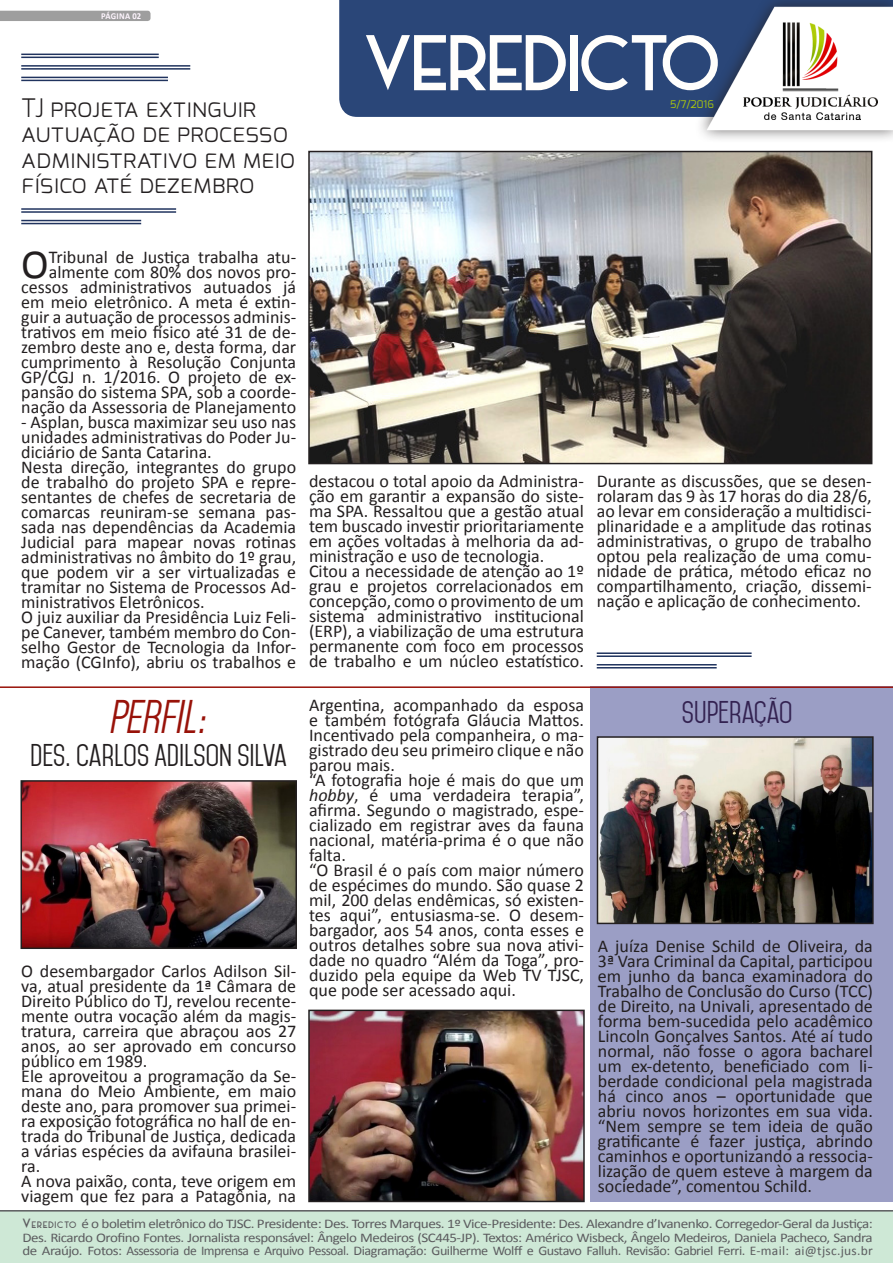
<style>
.page{position:relative;width:893px;height:1263px;background:#fff}
.page>*{position:absolute;margin:0;border:0;box-sizing:border-box;transform-origin:0 0}
.CORPO-notas_menores{font:69px "Alpaca Scarlett Demo";color:#fffefc}
.CORPO-notas_menores-2{font:41.7px "Calibri";color:#231f20}
.CORPO-notas_menores-3{font:italic 40.5px "Mohave";color:#981209}
.CORPO-notas_menores-4{font:27px "Mohave";color:#231f20}
.CORPO-notas_menores-5{font:27px "Mohave";color:#332251}
.CORPO-notas_menores-6{font:300 25.5px/25.5px "Exo";color:#231f20}
.CORPO-notas_menores-7{font:18px/15px "Calibri";color:#231f20;text-align:justify}
.TITULO-notas_menores{font:13.2px/13.5px "Calibri";letter-spacing:-.035em;color:#5c5c5f;text-align:justify;scale:1.14 1}
.CORPO-notas_menores-8{font:10.5px "Exo";color:#afcb08}
.NUMERO-DATA{font:700 9px "Calibri";letter-spacing:.035em;color:#fff6ff;scale:.95 1}
.s1{font-style:italic}
.s2{font-family:"Alpaca Scarlett Demo";font-size:11.7px}
.s3{font-family:"Alpaca Scarlett Demo";font-size:8.25px}
</style>
<div class="page">
<div style="left:590px;top:686px;width:303px;height:516px;background:#9b9ec5"></div>
<div style="left:0;top:1210px;width:893px;height:53px;background:#cee8d6"></div>
<div style="left:0;top:11px;width:151px;height:10px;background:#9e9e9e"></div>
<div style="left:339px;top:0;width:355px;height:117px;background:#2a4678"></div>
<div style="left:694px;top:0;width:199px;height:144px;background:#231f20;opacity:.75"></div>
<img style="left:696px;top:0;width:197px;height:136px">
<img style="left:717px;top:5px;width:176px;height:133px">
<hr style="left:21px;top:54px;width:138px;height:1px;background:#20335e">
<hr style="left:21px;top:57px;width:138px;height:1px;background:#20335e">
<hr style="left:21px;top:65px;width:169px;height:2px;background:#20335e">
<hr style="left:21px;top:68px;width:169px;height:2px;background:#20335e">
<hr style="left:21px;top:77px;width:147px;height:1px;background:#20335e">
<hr style="left:21px;top:80px;width:147px;height:1px;background:#20335e">
<hr style="left:21px;top:208px;width:155px;height:2px;background:#20335e">
<hr style="left:21px;top:211px;width:155px;height:2px;background:#20335e">
<hr style="left:21px;top:220px;width:120px;height:1px;background:#20335e">
<hr style="left:21px;top:223px;width:120px;height:1px;background:#20335e">
<img style="left:311px;top:154px;width:558px;height:307px">
<div style="left:308px;top:151px;width:564px;height:313px;border:2px solid #231f20"></div>
<hr style="left:597px;top:652px;width:155px;height:2px;background:#20335e">
<hr style="left:597px;top:655px;width:155px;height:2px;background:#20335e">
<hr style="left:597px;top:664px;width:120px;height:1px;background:#20335e">
<hr style="left:597px;top:667px;width:120px;height:1px;background:#20335e">
<img style="left:24px;top:783px;width:270px;height:163px">
<div style="left:21px;top:780px;width:276px;height:169px;border:2px solid #231f20"></div>
<img style="left:311px;top:1013px;width:271px;height:186px">
<div style="left:308px;top:1010px;width:277px;height:192px;border:2px solid #231f20"></div>
<hr style="left:0;top:686px;width:893px;height:2px;background:#981209">
<img style="left:600px;top:739px;width:271px;height:182px">
<div style="left:597px;top:736px;width:277px;height:188px;border:2px solid #231f20"></div>
<p class="NUMERO-DATA" style="left:101px;top:11px;width:44px">PÁGINA 02</p>
<p class="CORPO-notas_menores-6" style="left:21px;top:95px;width:275px">TJ projeta extinguir autuação de processo administrativo em meio físico até dezembro</p>
<p class="CORPO-notas_menores" style="left:364px;top:26px;width:357px">VEREDICTO</p>
<p class="CORPO-notas_menores-8" style="left:670px;top:97px;width:45px">5/7/2016</p>
<p class="CORPO-notas_menores-7" style="left:21px;top:249px;width:276px;text-align:right">Tribunal de Justiça trabalha atu&shy;almente com 80% dos novos pro&shy;cessos administrativos autuados já em meio eletrônico. A meta é extin&shy;guir a autuação de processos adminis&shy;trativos em meio físico até 31 de de&shy;zembro deste ano e, desta forma, dar cumprimento à Resolução Conjunta GP/CGJ n. 1/2016. O projeto de ex&shy;pansão do sistema SPA, sob a coorde&shy;nação da Assessoria de Planejamento</p>
<p class="CORPO-notas_menores-7" style="left:21px;top:414px;width:276px">- Asplan, busca maximizar seu uso nas unidades administrativas do Poder Ju&shy;diciário de Santa Catarina.</p>
<p class="CORPO-notas_menores-7" style="left:21px;top:459px;width:276px">Nesta direção, integrantes do grupo de trabalho do projeto SPA e repre&shy;sentantes de chefes de secretaria de comarcas reuniram-se semana pas&shy;sada nas dependências da Academia Judicial para mapear novas rotinas administrativas no âmbito do 1º grau, que podem vir a ser virtualizadas e tramitar no Sistema de Processos Ad&shy;ministrativos Eletrônicos.</p>
<p class="CORPO-notas_menores-7" style="left:21px;top:609px;width:276px">O juiz auxiliar da Presidência Luiz Feli&shy;pe Canever, também membro do Con&shy;selho Gestor de Tecnologia da Infor&shy;mação (CGInfo), abriu os trabalhos e</p>
<p class="CORPO-notas_menores-2" style="left:21px;top:237px;width:29px">O</p>
<p class="CORPO-notas_menores-3" style="left:112px;top:692px;width:96px">PERFIL:</p>
<p class="CORPO-notas_menores-4" style="left:31px;top:739px;width:258px">DES. CARLOS ADILSON SILVA</p>
<p class="CORPO-notas_menores-7" style="left:21px;top:963px;width:276px">O desembargador Carlos Adilson Sil&shy;va, atual presidente da 1ª Câmara de Direito Público do TJ, revelou recente&shy;mente outra vocação além da magis&shy;tratura, carreira que abraçou aos 27 anos, ao ser aprovado em concurso público em 1989.</p>
<p class="CORPO-notas_menores-7" style="left:21px;top:1068px;width:276px">Ele aproveitou a programação da Se&shy;mana do Meio Ambiente, em maio deste ano, para promover sua primei&shy;ra exposição fotográfica no hall de en&shy;trada do Tribunal de Justiça, dedicada a várias espécies da avifauna brasilei&shy;ra.</p>
<p class="CORPO-notas_menores-7" style="left:21px;top:1173px;width:276px">A nova paixão, conta, teve origem em viagem que fez para a Patagônia, na</p>
<p class="CORPO-notas_menores-7" style="left:309px;top:474px;width:276px">destacou o total apoio da Administra&shy;ção em garantir a expansão do siste&shy;ma SPA. Ressaltou que a gestão atual tem buscado investir prioritariamente em ações voltadas à melhoria da ad&shy;ministração e uso de tecnologia.</p>
<p class="CORPO-notas_menores-7" style="left:309px;top:564px;width:276px">Citou a necessidade de atenção ao 1º grau e projetos correlacionados em concepção, como o provimento de um sistema administrativo institucional (ERP), a viabilização de uma estrutura permanente com foco em processos de trabalho e um núcleo estatístico.</p>
<p class="CORPO-notas_menores-7" style="left:309px;top:698px;width:276px">Argentina, acompanhado da esposa e também fotógrafa Gláucia Mattos.<br>Incentivado pela companheira, o ma&shy;gistrado deu seu primeiro clique e não parou mais.</p>
<p class="CORPO-notas_menores-7" style="left:309px;top:773px;width:276px">“A fotografia hoje é mais do que um <span class="s1">hobby</span>, é uma verdadeira terapia”, afirma. Segundo o magistrado, espe&shy;cializado em registrar aves da fauna nacional, matéria-prima é o que não falta.</p>
<p class="CORPO-notas_menores-7" style="left:309px;top:863px;width:276px">“O Brasil é o país com maior número de espécimes do mundo. São quase 2 mil, 200 delas endêmicas, só existen&shy;tes aqui”, entusiasma-se. O desem&shy;bargador, aos 54 anos, conta esses e outros detalhes sobre sua nova ativi&shy;dade no quadro “Além da Toga”, pro&shy;duzido pela equipe da Web TV TJSC, que pode ser acessado aqui.</p>
<p class="CORPO-notas_menores-7" style="left:597px;top:474px;width:276px">Durante as discussões, que se desen&shy;rolaram das 9 às 17 horas do dia 28/6, ao levar em consideração a multidisci&shy;plinaridade e a amplitude das rotinas administrativas, o grupo de trabalho optou pela realização de uma comu&shy;nidade de prática, método eficaz no compartilhamento, criação, dissemi&shy;nação e aplicação de conhecimento.</p>
<p class="CORPO-notas_menores-5" style="left:682px;top:696px;width:112px">SUPERAÇÃO</p>
<p class="CORPO-notas_menores-7" style="left:598px;top:938px;width:276px">A juíza Denise Schild de Oliveira, da 3ª Vara Criminal da Capital, participou em junho da banca examinadora do Trabalho de Conclusão do Curso (TCC) de Direito, na Univali, apresentado de forma bem-sucedida pelo acadêmico Lincoln Gonçalves Santos. Até aí tudo normal, não fosse o agora bacharel um ex-detento, beneficiado com li&shy;berdade condicional pela magistrada há cinco anos – oportunidade que abriu novos horizontes em sua vida. “Nem sempre se tem ideia de quão gratificante é fazer justiça, abrindo caminhos e oportunizando a ressocia&shy;lização de quem esteve à margem da sociedade”, comentou Schild.</p>
<p class="TITULO-notas_menores" style="left:22px;top:1217px;width:747px"><span class="s2">V</span> <span class="s3">E R E D I C TO</span> é o boletim eletrônico do TJSC. Presidente: Des. Torres Marques. 1º Vice-Presidente: Des. Alexandre d’Ivanenko. Corregedor-Geral da Justiça:<br>Des. Ricardo Orofino Fontes. Jornalista responsável: Ângelo Medeiros (SC445-JP). Textos: Américo Wisbeck, Ângelo Medeiros, Daniela Pacheco, Sandra de Araújo. Fotos: Assessoria de Imprensa e Arquivo Pessoal. Diagramação: Guilherme Wolff e Gustavo Falluh. Revisão: Gabriel Ferri. E-mail: ai@tjsc.jus.br</p>
</div>
